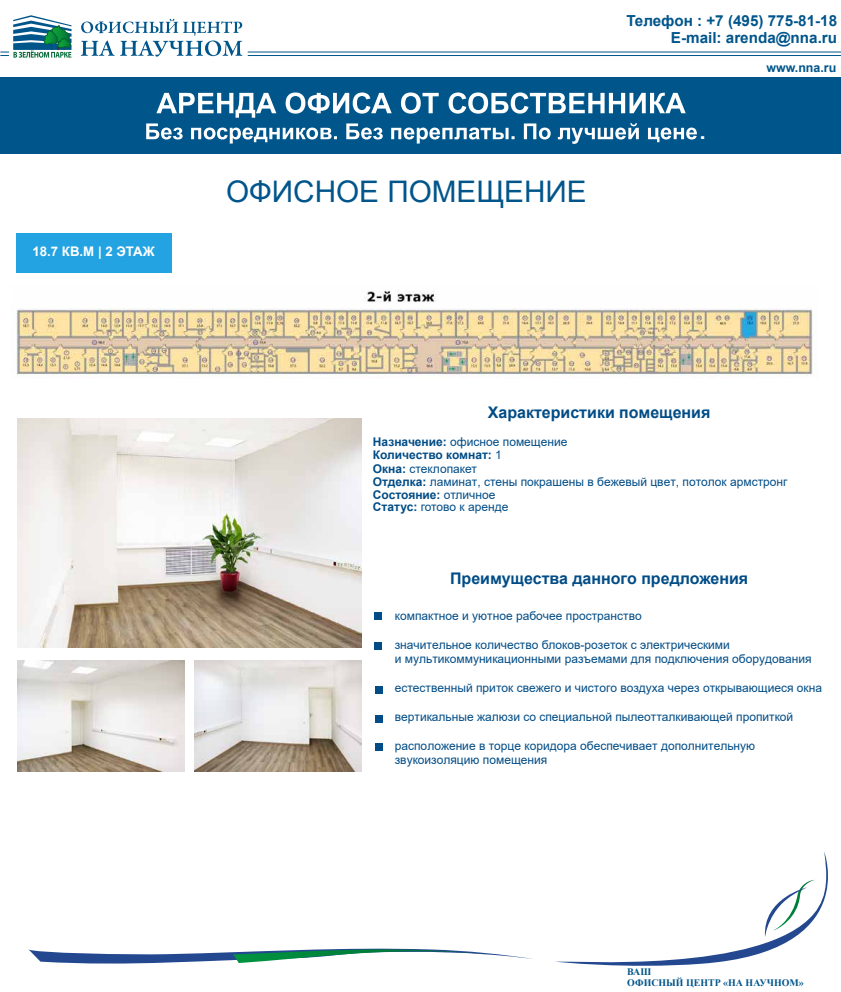
<style>
.page{position:relative;width:841px;height:992px;background:#fff}
.page>*{position:absolute;margin:0;border:0;box-sizing:border-box;transform-origin:0 0}
.t1{font:30.1px "Arial";color:#fff}
.t2{font:29.7px "Arial";color:#00558b}
.t3{font:700 16px "Arial";color:#004c86}
.t4{font:700 15.2px/17px "Arial";color:#00558b;text-align:right}
.t5{font:700 13.2px "Arial";color:#fff}
.t6{font:700 12.4px "Arial";color:#00558b}
.t7{font:12px/13.4px "Arial";color:#004c86}
.t8{font:700 9.9px/11.1px "Times New Roman";color:#00558b}
.s1{font-weight:700}
</style>
<div class="page">
<img style="left:16px;top:291px;width:802px;height:87px">
<div style="left:375px;top:613px;width:7px;height:7px;background:#004c86"></div>
<div style="left:375px;top:643px;width:7px;height:7px;background:#004c86"></div>
<div style="left:375px;top:686px;width:7px;height:7px;background:#004c86"></div>
<div style="left:376px;top:716px;width:7px;height:7px;background:#004c86"></div>
<div style="left:376px;top:743px;width:7px;height:7px;background:#004c86"></div>
<div style="left:16px;top:233px;width:156px;height:39px;background:#24a3e2"></div>
<div style="left:0;top:77px;width:841px;height:77px;background:#00558b"></div>
<svg style="left:146px;top:92px;width:551px;height:52px"></svg>
<hr style="left:248px;top:55px;width:593px;height:1px;background:#00558b">
<hr style="left:248px;top:52px;width:593px;height:1px;background:#00558b">
<svg style="left:81px;top:19px;width:161px;height:38px"></svg>
<svg style="left:0;top:15px;width:72px;height:43px"></svg>
<svg style="left:556px;top:852px;width:272px;height:114px"></svg>
<svg style="left:28px;top:948px;width:505px;height:16px"></svg>
<svg style="left:763px;top:880px;width:52px;height:59px"></svg>
<img style="left:17px;top:418px;width:344px;height:230px">
<img style="left:18px;top:660px;width:166px;height:111px">
<img style="left:195px;top:660px;width:166px;height:112px">
<p class="t5" style="left:33px;top:242px;width:124px">18.7 КВ.М | 2 ЭТАЖ</p>
<p class="t4" style="left:626px;top:13px;width:212px">Телефон : +7 (495) 775-81-18<br>E-mail: arenda@nna.ru</p>
<h2 class="t2" style="left:226px;top:171px;width:362px">ОФИСНОЕ ПОМЕЩЕНИЕ</h2>
<h1 class="t1" style="left:698px;top:108px;width:10px">.</h1>
<p class="t6" style="left:766px;top:58px;width:71px">www.nna.ru</p>
<h3 class="t3" style="left:488px;top:401px;width:224px">Характеристики помещения</h3>
<p class="t7" style="left:373px;top:435px;width:416px"><span class="s1">Назначение:</span> офисное помещение<br><span class="s1">Количество комнат:</span> 1<br><span class="s1">Окна:</span> стеклопакет<br><span class="s1">Отделка:</span> ламинат, стены покрашены в бежевый цвет, потолок армстронг<br><span class="s1">Состояние:</span> отличное</p>
<p class="t7" style="left:373px;top:500px;width:137px"><span class="s1">Статус:</span> готово к аренде</p>
<h3 class="t3" style="left:450px;top:567px;width:300px">Преимущества данного предложения</h3>
<p class="t7" style="left:395px;top:609px;width:248px">компактное и уютное рабочее пространство</p>
<p class="t7" style="left:395px;top:637px;width:418px;line-height:14.4px">значительное количество блоков-розеток с электрическими<br>и мультикоммуникационными разъемами для подключения оборудования</p>
<p class="t7" style="left:395px;top:681px;width:429px">естественный приток свежего и чистого воздуха через открывающиеся окна</p>
<p class="t7" style="left:395px;top:710px;width:400px">вертикальные жалюзи со специальной пылеотталкивающей пропиткой</p>
<p class="t7" style="left:395px;top:738px;width:362px;line-height:14.4px">расположение в торце коридора обеспечивает дополнительную звукоизоляцию помещения</p>
<p class="t8" style="left:627px;top:966px;width:178px">ВАШ<br>ОФИСНЫЙ ЦЕНТР «НА НАУЧНОМ»</p>
</div>
